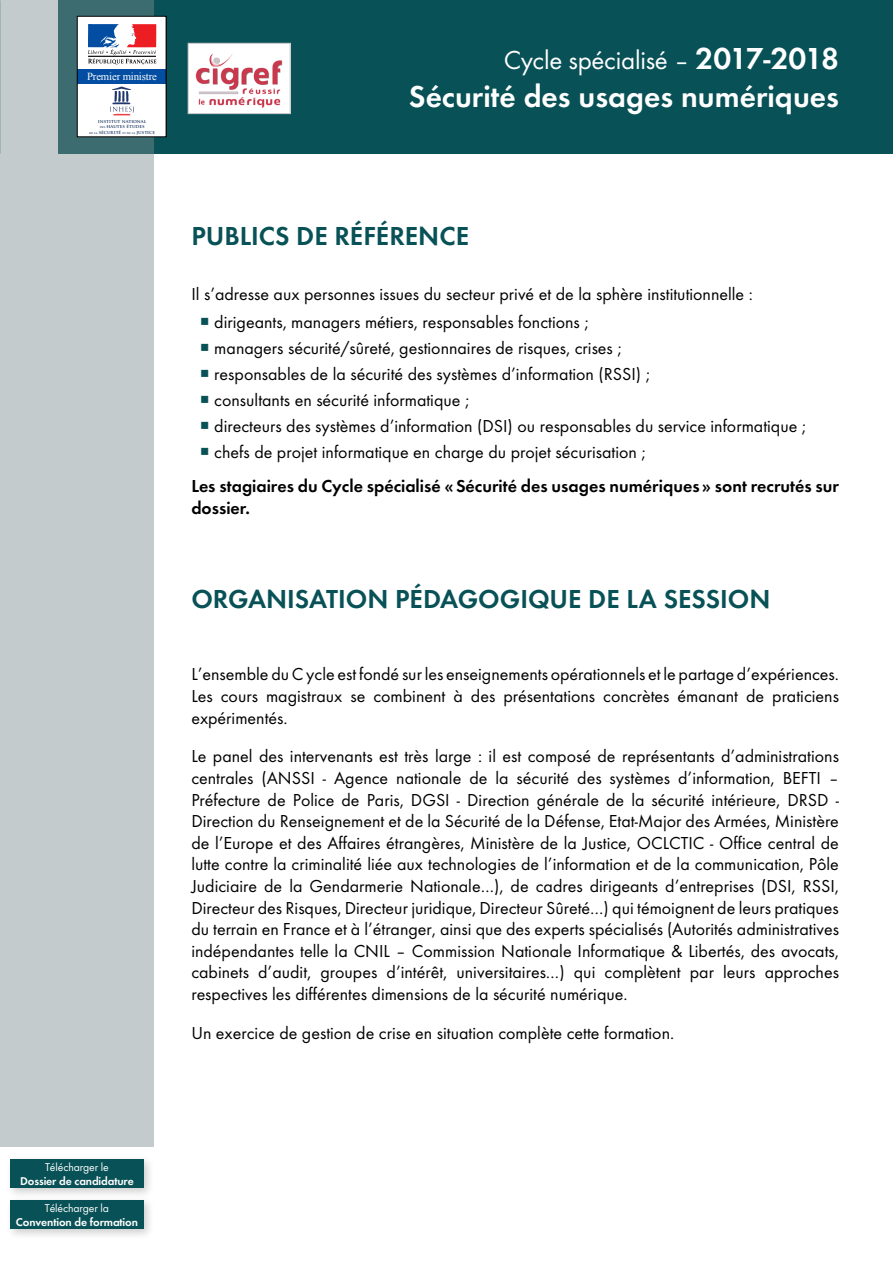
<style>
.page{position:relative;width:893px;height:1263px;background:#fff}
.page>*{position:absolute;margin:0;border:0;box-sizing:border-box;transform-origin:0 0}
.t1{font:700 31.5px "Function";color:#fff}
.t2{font:700 27px "Function";letter-spacing:.07em;color:#085156}
.t3{font:27px "Function";letter-spacing:-.01em;color:#fff}
.t4{font:700 27px "Function";letter-spacing:.005em;color:#085156}
.t5{font:18px/21.6px "Function";color:#000;text-align:justify}
.t6{font:700 18px/34.3px "Function";color:#000}
.t7{font:700 11.7px "Function";letter-spacing:-.01em;color:#fff}
.t8{font:11.7px "Function";letter-spacing:-.01em;color:#fff}
.t9{font:10.8px "Times New Roman";letter-spacing:-.015em;color:#fff}
.t10{font:700 4.65px/5.6px "Trajan Pro";color:#17335f;text-align:center}
.s1{font-size:2.85px}
.s2{font-weight:700;font-size:31.5px}
.s3{color:#085156}
.s4{font-weight:400}
</style>
<div class="page">
<div style="left:5px;top:1154px;width:150px;height:45px;background:#000;opacity:.2"></div>
<div style="left:10px;top:1159px;width:134px;height:29px;background:#085156"></div>
<div style="left:5px;top:1195px;width:150px;height:45px;background:#000;opacity:.2"></div>
<div style="left:10px;top:1200px;width:134px;height:29px;background:#085156"></div>
<div style="left:58px;top:0;width:835px;height:153px;background:#085156"></div>
<div style="left:0;top:0;width:154px;height:1146px;background:#c3cbcc"></div>
<svg style="left:79px;top:18px;width:85px;height:117px;background:#c5c8d9"></svg>
<div style="left:77px;top:16px;width:89px;height:121px;border:1px solid #000"></div>
<div style="left:188px;top:43px;width:102px;height:71px;background:#fff"></div>
<img style="left:195px;top:54px;width:88px;height:54px">
<div style="left:188px;top:43px;width:102px;height:71px;border:1px solid #bcbec0"></div>
<p class="t9" style="left:87px;top:69px;width:71px">Premier ministre</p>
<p class="t10" style="left:89px;top:118px;width:67px">INSTITUT NATIONAL<br><span class="s1">DES</span> HAUTES ÉTUDES<br><span class="s1">DE LA</span> SÉCURITÉ <span class="s1">ET DE LA</span> JUSTICE</p>
<h2 class="t3" style="left:504px;top:45px;width:337px">Cycle spécialisé – <span class="s2">2017-2018</span></h2>
<h1 class="t1" style="left:409px;top:78px;width:432px">Sécurité des usages numériques</h1>
<h2 class="t4" style="left:191px;top:220px;width:279px">Publics de référence</h2>
<p class="t5" style="left:191px;top:284px;width:563px">Il s’adresse aux personnes issues du secteur privé et de la sphère institutionnelle :</p>
<p class="t5" style="left:200px;top:312px;width:390px"><span class="s3">○</span> dirigeants, managers métiers, responsables fonctions ;</p>
<p class="t5" style="left:200px;top:337px;width:423px"><span class="s3">○</span> managers sécurité/sûreté, gestionnaires de risques, crises ;</p>
<p class="t5" style="left:200px;top:363px;width:451px"><span class="s3">○</span> responsables de la sécurité des systèmes d’information (RSSI) ;</p>
<p class="t5" style="left:200px;top:389px;width:271px"><span class="s3">○</span> consultants en sécurité informatique ;</p>
<p class="t5" style="left:200px;top:415px;width:608px"><span class="s3">○</span> directeurs des systèmes d’information (DSI) ou responsables du service informatique ;</p>
<p class="t6" style="left:191px;top:434px;width:649px;text-indent:8px"><span class="s3">○</span> <span class="s4">chefs de projet informatique en charge du projet sécurisation ;<br></span>Les stagiaires du Cycle spécialisé « Sécurité des usages numériques» sont recrutés sur</p>
<p class="t6" style="left:191px;top:490px;width:60px">dossier.</p>
<h2 class="t2" style="left:191px;top:583px;width:581px">Organisation pédagogique de la Session</h2>
<p class="t5" style="left:191px;top:664px;width:649px">L’ensemble du C ycle est fondé sur les enseignements opérationnels et le partage d’expériences.<br>Les cours magistraux se combinent à des présentations concrètes émanant de praticiens expérimentés.</p>
<p class="t5" style="left:191px;top:746px;width:649px">Le panel des intervenants est très large : il est composé de représentants d’administrations centrales (ANSSI - Agence nationale de la sécurité des systèmes d’information, BEFTI – Préfecture de Police de Paris, DGSI - Direction générale de la sécurité intérieure, DRSD - Direction du Renseignement et de la Sécurité de la Défense, Etat-Major des Armées, Ministère de l’Europe et des Affaires étrangères, Ministère de la Justice, OCLCTIC - Office central de lutte contre la criminalité liée aux technologies de l’information et de la communication, Pôle Judiciaire de la Gendarmerie Nationale…), de cadres dirigeants d’entreprises (DSI, RSSI, Directeur des Risques, Directeur juridique, Directeur Sûreté…) qui témoignent de leurs pratiques du terrain en France et à l’étranger, ainsi que des experts spécialisés (Autorités administratives indépendantes telle la CNIL – Commission Nationale Informatique &amp; Libertés, des avocats, cabinets d’audit, groupes d’intérêt, universitaires…) qui complètent par leurs approches respectives les différentes dimensions de la sécurité numérique.</p>
<p class="t5" style="left:191px;top:1022px;width:484px">Un exercice de gestion de crise en situation complète cette formation.</p>
<p class="t8" style="left:45px;top:1160px;width:65px">Télécharger le</p>
<p class="t7" style="left:20px;top:1174px;width:115px">Dossier de candidature</p>
<p class="t8" style="left:45px;top:1201px;width:66px">Télécharger la</p>
<p class="t7" style="left:16px;top:1215px;width:124px">Convention de formation</p>
</div>
